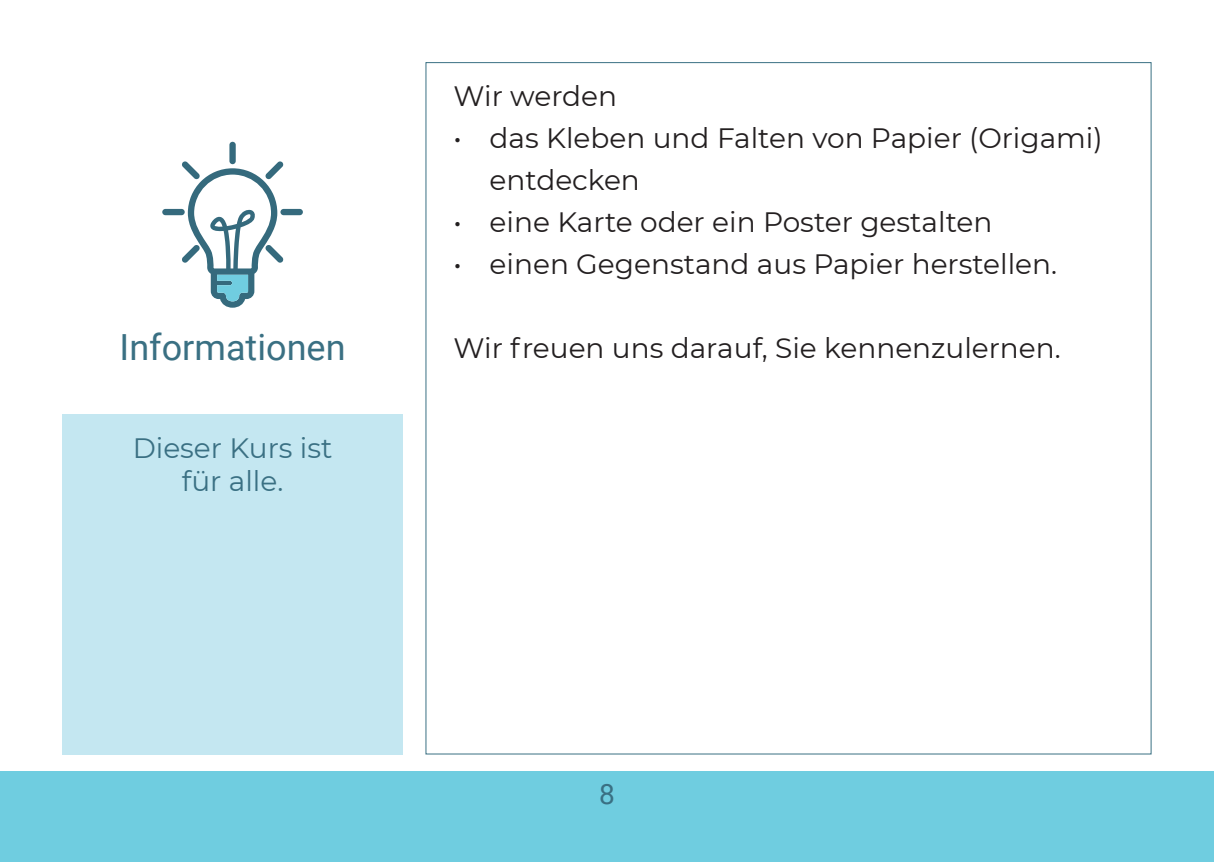
<style>
.page{position:relative;width:1214px;height:862px;background:#fff}
.page>*{position:absolute;margin:0;border:0;box-sizing:border-box;transform-origin:0 0}
.t1{font:36px "Roboto";color:#3a7083}
.t2{font:28px/42px "Montserrat";color:#231f20}
.t3{font:28px/33.6px "Montserrat";color:#3a7083;text-align:center}
.t4{font:28px "Roboto";color:#3a7083}
</style>
<div class="page">
<div style="left:0;top:771px;width:1213px;height:91px;background:#6fcde0"></div>
<svg style="left:425px;top:62px;width:726px;height:693px"></svg>
<div style="left:62px;top:414px;width:341px;height:340px;background:#c4e7f1"></div>
<div style="left:229px;top:142px;width:7px;height:22px;background:#356a7d;border-radius:3px"></div>
<div style="left:162px;top:209px;width:23px;height:6px;background:#356a7d;border-radius:3px"></div>
<div style="left:280px;top:209px;width:23px;height:6px;background:#356a7d;border-radius:3px"></div>
<svg style="left:182px;top:161px;width:101px;height:147px"></svg>
<p class="t1" style="left:120px;top:322px;width:227px">Informationen</p>
<p class="t3" style="left:133px;top:430px;width:201px">Dieser Kurs ist für alle.</p>
<p class="t2" style="left:453px;top:74px;width:165px">Wir werden</p>
<p class="t2" style="left:489px;top:116px;width:614px;text-indent:-36px">• das Kleben und Falten von Papier (Origami) entdecken</p>
<p class="t2" style="left:453px;top:200px;width:540px">• eine Karte oder ein Poster gestalten</p>
<p class="t2" style="left:453px;top:242px;width:605px">• einen Gegenstand aus Papier herstellen.</p>
<p class="t2" style="left:453px;top:326px;width:608px">Wir freuen uns darauf, Sie kennenzulernen.</p>
<p class="t4" style="left:599px;top:774px;width:17px">8</p>
</div>
